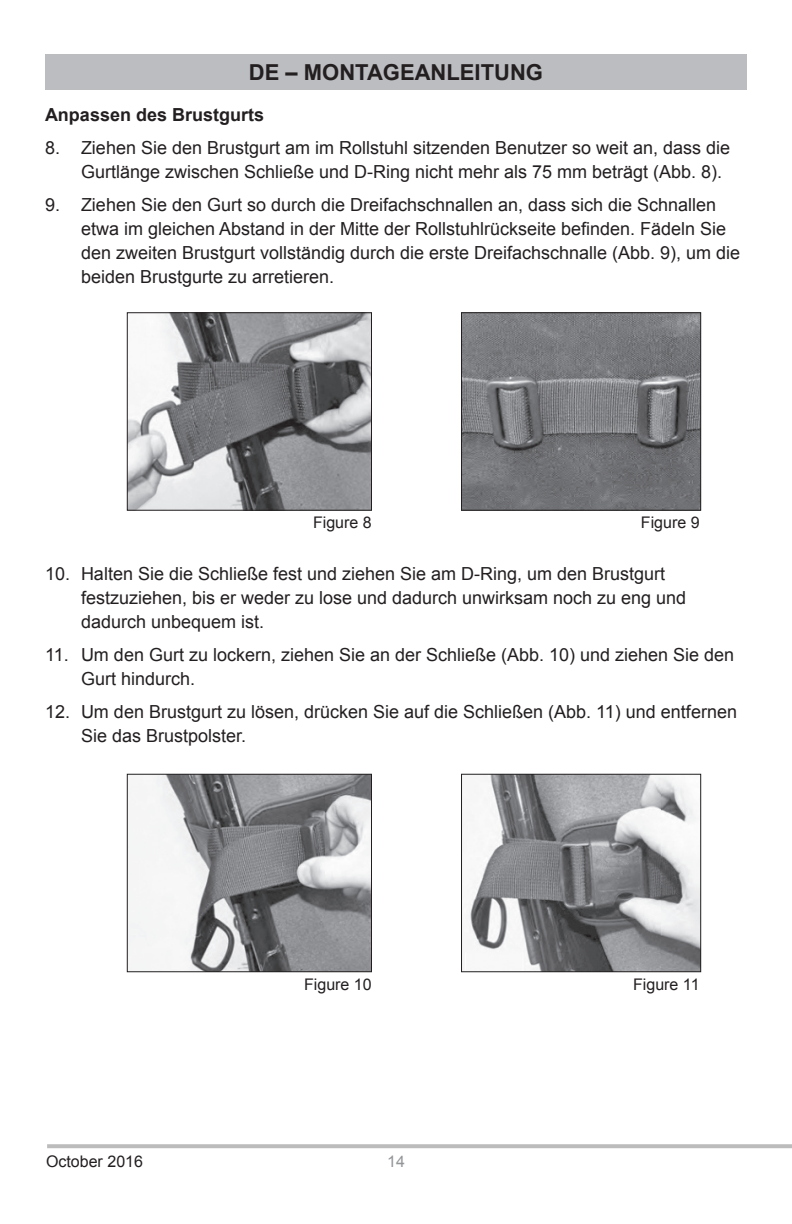
<style>
.page{position:relative;width:792px;height:1224px;background:#fff}
.page>*{position:absolute;margin:0;border:0;box-sizing:border-box;transform-origin:0 0}
.t1{font:700 22px "Arial";color:#231f20}
.t2{font:18px/24px "Arial";color:#231f20}
.t3{font:700 18px "Arial";color:#231f20}
.t4{font:16px "Arial";color:#231f20}
.t5{font:16px "Arial";color:#939598}
</style>
<div class="page">
<svg style="left:47px;top:1144px;width:745px;height:4px;background:#c0bfbf"></svg>
<div style="left:45px;top:54px;width:702px;height:36px;background:#bcbdc0"></div>
<img style="left:129px;top:314px;width:241px;height:194px">
<div style="left:127px;top:312px;width:245px;height:198px;border:1px solid #231f20"></div>
<img style="left:129px;top:776px;width:241px;height:194px">
<div style="left:127px;top:774px;width:245px;height:198px;border:1px solid #231f20"></div>
<img style="left:463px;top:314px;width:236px;height:194px">
<div style="left:461px;top:312px;width:240px;height:198px;border:1px solid #231f20"></div>
<img style="left:467px;top:776px;width:232px;height:194px">
<div style="left:461px;top:774px;width:240px;height:198px;border:1px solid #231f20"></div>
<p class="t1" style="left:249px;top:58px;width:296px">DE – Montageanleitung</p>
<p class="t3" style="left:45px;top:103px;width:221px">Anpassen des Brustgurts</p>
<p class="t2" style="left:81px;top:136px;width:651px;text-indent:-36px">8. Ziehen Sie den Brustgurt am im Rollstuhl sitzenden Benutzer so weit an, dass die<br>Gurtlänge zwischen Schließe und D-Ring nicht mehr als 75 mm beträgt (Abb. 8).</p>
<p class="t2" style="left:81px;top:193px;width:661px;text-indent:-36px">9. Ziehen Sie den Gurt so durch die Dreifachschnallen an, dass sich die Schnallen etwa im gleichen Abstand in der Mitte der Rollstuhlrückseite befinden. Fädeln Sie den zweiten Brustgurt vollständig durch die erste Dreifachschnalle (Abb. 9), um die beiden Brustgurte zu arretieren.</p>
<p class="t4" style="left:313px;top:512px;width:60px">Figure 8</p>
<p class="t4" style="left:641px;top:512px;width:60px">Figure 9</p>
<p class="t2" style="left:81px;top:562px;width:607px;text-indent:-36px">10. Halten Sie die Schließe fest und ziehen Sie am D-Ring, um den Brustgurt festzuziehen, bis er weder zu lose und dadurch unwirksam noch zu eng und dadurch unbequem ist.</p>
<p class="t2" style="left:81px;top:643px;width:655px;text-indent:-36px">11. Um den Gurt zu lockern, ziehen Sie an der Schließe (Abb. 10) und ziehen Sie den<br>Gurt hindurch.</p>
<p class="t2" style="left:81px;top:700px;width:658px;text-indent:-36px">12. Um den Brustgurt zu lösen, drücken Sie auf die Schließen (Abb. 11) und entfernen<br>Sie das Brustpolster.</p>
<p class="t4" style="left:304px;top:974px;width:69px">Figure 10</p>
<p class="t4" style="left:46px;top:1151px;width:98px">October 2016</p>
<p class="t5" style="left:387px;top:1151px;width:19px">14</p>
<p class="t4" style="left:633px;top:974px;width:68px">Figure 11</p>
</div>
